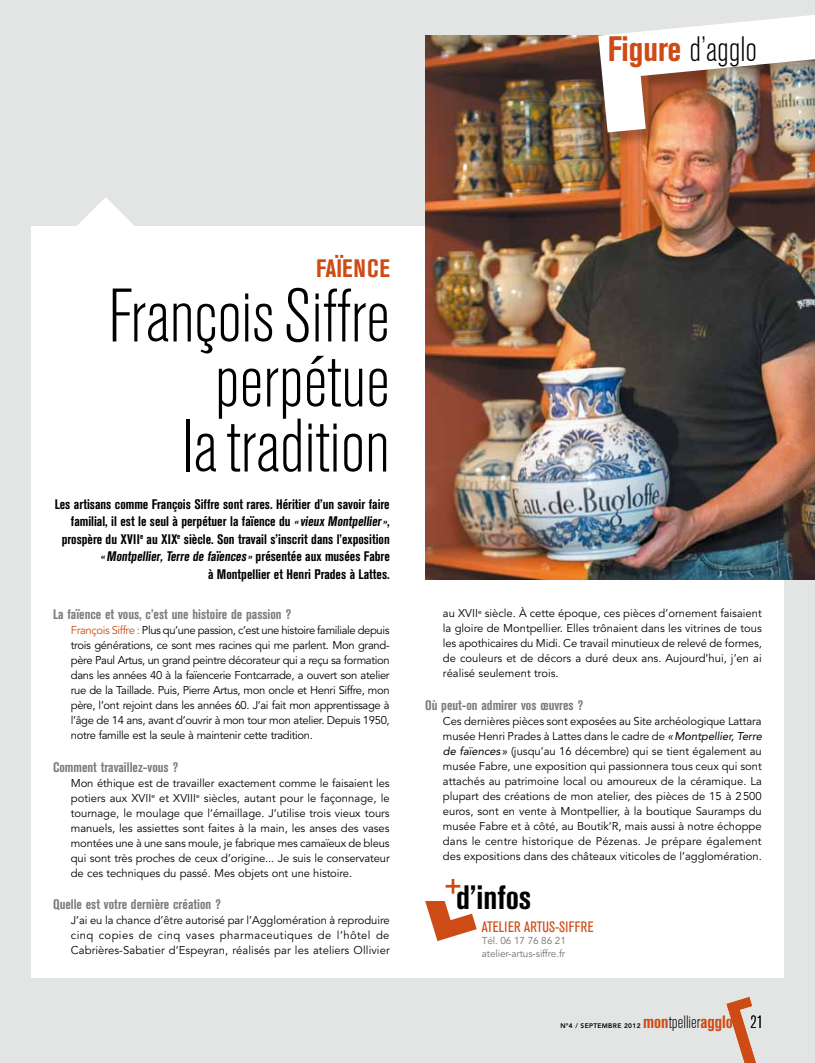
<style>
.page{position:relative;width:815px;height:1063px;background:#e3e4e4}
.page>*{position:absolute;margin:0;border:0;box-sizing:border-box;transform-origin:0 0}
.t1{font:300 condensed 75px/65px "Akzidenz Grotesk BE";color:#000;text-align:right}
.t2{font:300 condensed 35px "Akzidenz Grotesk BE";color:#000}
.t3{font:700 condensed 33.5px "Akzidenz Grotesk BE";color:#000}
.t4{font:700 condensed 33.5px "Akzidenz Grotesk BE";color:#ce4b15}
.t5{font:700 condensed 25px "Akzidenz Grotesk BE";color:#ce4b15}
.t6{font:300 condensed 17.75px "Akzidenz Grotesk BE";color:#000}
.t7{font:condensed 15px "Akzidenz Grotesk BE";letter-spacing:.02em;color:#ce4b15}
.t8{font:700 condensed 13.75px/17.5px "Akzidenz Grotesk BE";color:#000;text-align:right}
.t9{font:700 condensed 13.75px "Akzidenz Grotesk BE";color:#7b7c7e}
.t10{font:11.25px/15px "Avenir";color:#000;text-align:justify}
.t11{font:10px/12.5px "Avenir";letter-spacing:-.01em;color:#707172}
.t12{font:800 6.62px "Avenir";letter-spacing:.05em;color:#000}
.s1{font-weight:700;color:#ce4b15}
.s2{color:#ce4b15}
.s3{font-style:italic}
</style>
<div class="page">
<svg style="left:727px;top:997px;width:29px;height:66px"></svg>
<div style="left:31px;top:226px;width:752px;height:752px;background:#fff"></div>
<svg style="left:77px;top:197px;width:57px;height:29px"></svg>
<svg style="left:425px;top:901px;width:52px;height:40px"></svg>
<img style="left:425px;top:35px;width:390px;height:544px">
<div style="left:601px;top:7px;width:214px;height:141px;background:#000;opacity:.25"></div>
<img style="left:598px;top:15px;width:217px;height:117px">
<h2 class="t2" style="left:608px;top:30px;width:151px"><span class="s1">Figure</span> d’agglo</h2>
<h3 class="t5" style="left:316px;top:254px;width:74px">FAÏEN CE</h3>
<h1 class="t1" style="left:108px;top:285px;width:283px">FrançoisSiffre perpétue latradition</h1>
<p class="t8" style="left:55px;top:495px;width:337px">Les artisans comme François Siffre sont rares. Héritier d’un savoir faire familial, il est le seul à perpétuer la faïence du «vieux Montpellier», prospère du XVII <sup>e</sup> au XIX<sup>e</sup> siècle. Son travail s’inscrit dans l’exposition « Montpellier, Terre de faïences» présentée aux musées Fabre<br>à Montpellier et Henri Prades à Lattes.</p>
<p class="t9" style="left:53px;top:606px;width:240px">La faïence et vous, c’est une histoire de passion ?</p>
<p class="t10" style="left:71px;top:623px;width:320px"><span class="s2">François Siffre :</span> Plus qu’une passion, c’est une histoire familiale depuis trois générations, ce sont mes racines qui me parlent. Mon grand&shy;père Paul Artus, un grand peintre décorateur qui a reçu sa formation dans les années 40 à la faïencerie Fontcarrade, a ouvert son atelier rue de la Taillade. Puis, Pierre Artus, mon oncle et Henri Siffre, mon père, l’ont rejoint dans les années 60. J’ai fait mon apprentissage à l’âge de 14 ans, avant d’ouvrir à mon tour mon atelier. Depuis 1950, notre famille est la seule à maintenir cette tradition.</p>
<p class="t9" style="left:53px;top:759px;width:127px">Comment travaillez-vous ?</p>
<p class="t10" style="left:71px;top:776px;width:320px">Mon éthique est de travailler exactement comme le faisaient les potiers aux XVII<sup>e</sup> et XVIII<sup>e</sup> siècles, autant pour le façonnage, le tournage, le moulage que l’émaillage. J’utilise trois vieux tours manuels, les assiettes sont faites à la main, les anses des vases montées une à une sans moule, je fabrique mes camaïeux de bleus qui sont très proches de ceux d’origine... Je suis le conservateur de ces techniques du passé. Mes objets ont une histoire.</p>
<p class="t9" style="left:53px;top:896px;width:169px">Quelle est votre dernière création ?</p>
<p class="t10" style="left:71px;top:913px;width:320px">J’ai eu la chance d’être autorisé par l’Agglomération à reproduire cinq copies de cinq vases pharmaceutiques de l’hôtel de Cabrières-Sabatier d’Espeyran, réalisés par les ateliers Ollivier</p>
<p class="t10" style="left:443px;top:606px;width:320px">au XVII<sup>e</sup> siècle. À cette époque, ces pièces d’ornement faisaient la gloire de Montpellier. Elles trônaient dans les vitrines de tous les apothicaires du Midi. Ce travail minutieux de relevé de formes, de couleurs et de décors a duré deux ans. Aujourd’hui, j’en ai réalisé seulement trois.</p>
<p class="t9" style="left:425px;top:697px;width:159px">Où peut-on admirer vos œuvres ?</p>
<p class="t10" style="left:443px;top:714px;width:321px">Ces dernières pièces sont exposées au Site archéologique Lattara musée Henri Prades à Lattes dans le cadre de <span class="s3">«Montpellier, Terre de faïences »</span> (jusqu’au 16 décembre) qui se tient également au musée Fabre, une exposition qui passionnera tous ceux qui sont attachés au patrimoine local ou amoureux de la céramique. La plupart des créations de mon atelier, des pièces de 15 à 2500 euros, sont en vente à Montpellier, à la boutique Sauramps du musée Fabre et à côté, au Boutik’R, mais aussi à notre échoppe dans le centre historique de Pézenas. Je prépare également des expositions dans des châteaux viticoles de l’agglomération.</p>
<h3 class="t4" style="left:445px;top:865px;width:18px">+</h3>
<h3 class="t3" style="left:456px;top:878px;width:77px">d’infos</h3>
<h3 class="t7" style="left:482px;top:918px;width:113px">ATELIER ARTUS-SIFFRE</h3>
<p class="t11" style="left:482px;top:935px;width:86px">Tél. 06 17 76 86 21 atelier-artus-siffre.fr</p>
<p class="t12" style="left:560px;top:1021px;width:82px">N°4 / SEPTEMBRE 2012</p>
<h3 class="t6" style="left:643px;top:1012px;width:121px"><span class="s1">mon</span>tpellier<span class="s1">agglo</span> 21</h3>
</div>
